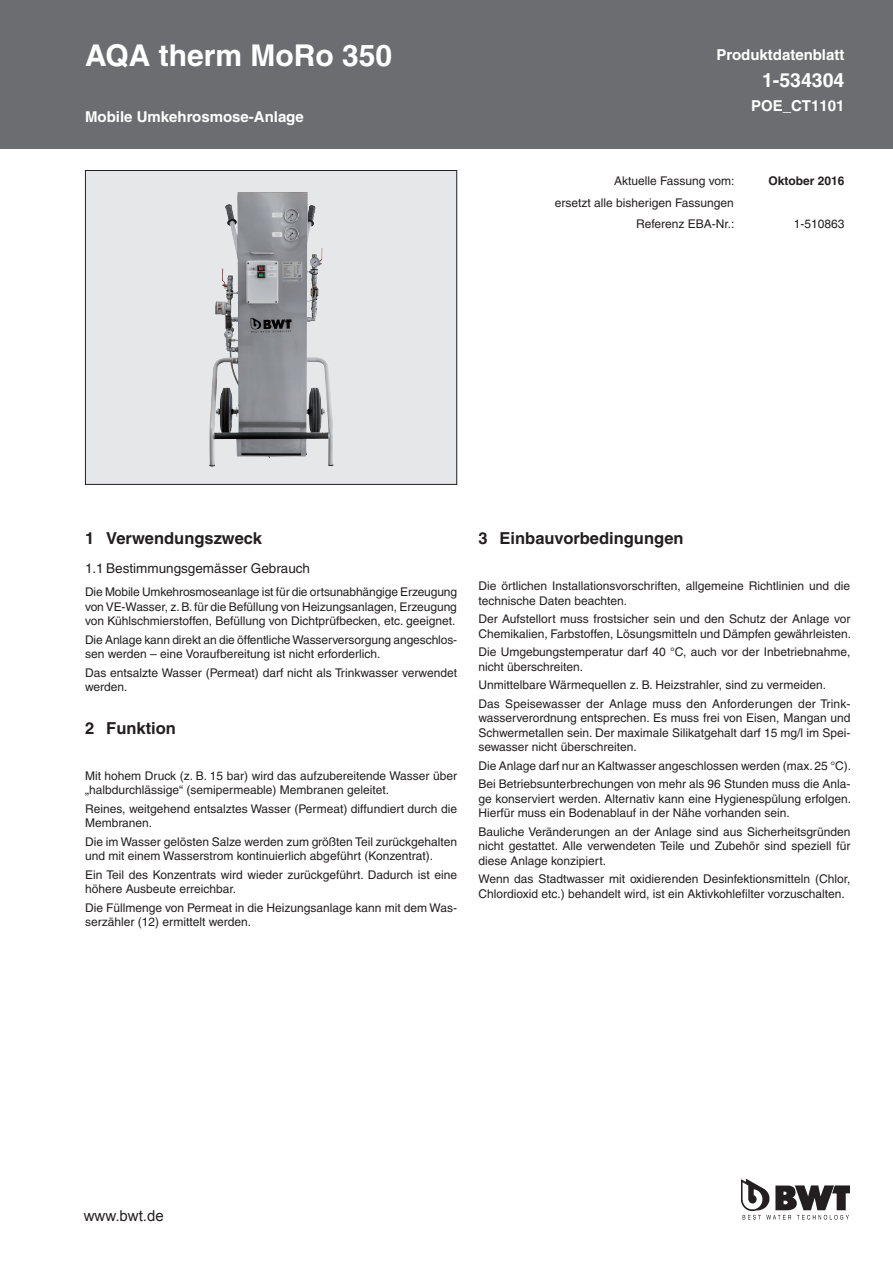
<style>
.page{position:relative;width:893px;height:1263px;background:#fff}
.page>*{position:absolute;margin:0;border:0;box-sizing:border-box;transform-origin:0 0}
.t1{font:700 30px "Helvetica";color:#fff}
.t2{font:700 19.5px "Helvetica";color:#fff}
.t3{font:700 16.5px "Helvetica";color:#231f20}
.t4{font:700 15px "Helvetica";color:#fff}
.t5{font:15px "Arial";color:#231f20}
.t6{font:13.5px "Helvetica";color:#231f20}
.t7{font:12px/14.4px "Helvetica";color:#231f20}
.t8{font:700 12px "Helvetica";color:#231f20}
</style>
<div class="page">
<img style="left:741px;top:1178px;width:109px;height:41px">
<div style="left:0;top:0;width:893px;height:149px;background:#6c6d70"></div>
<div style="left:85px;top:170px;width:372px;height:314px;background:#e6e7e9"></div>
<img style="left:209px;top:192px;width:125px;height:275px">
<div style="left:85px;top:170px;width:372px;height:315px;border:1px solid #231f20"></div>
<h1 class="t1" style="left:85px;top:37px;width:309px">AQA therm MoRo 350</h1>
<p class="t4" style="left:85px;top:108px;width:220px">Mobile Umkehrosmose-Anlage</p>
<p class="t4" style="left:717px;top:46px;width:129px">Produktdatenblatt</p>
<h2 class="t2" style="left:762px;top:68px;width:84px">1-534304</h2>
<p class="t4" style="left:751px;top:96px;width:95px">POE_CT1101</p>
<p class="t7" style="left:614px;top:174px;width:122px">Aktuelle Fassung vom:</p>
<p class="t8" style="left:768px;top:174px;width:78px">Oktober 2016</p>
<p class="t7" style="left:555px;top:192px;width:181px;line-height:21.3px;text-align:right">ersetzt alle bisherigen Fassungen<br>Referenz EBA-Nr.:</p>
<p class="t7" style="left:794px;top:217px;width:52px">1-510863</p>
<h3 class="t3" style="left:85px;top:528px;width:178px">1 Verwendungszweck</h3>
<p class="t6" style="left:85px;top:561px;width:227px">1.1 Bestimmungsgemässer Gebrauch</p>
<p class="t7" style="left:85px;top:585px;width:374px;text-align:justify">Die Mobile Umkehrosmoseanlage ist für die ortsunabhängige Erzeugung von VE-Wasser, z.B. für die Befüllung von Heizungsanlagen, Erzeugung von Kühlschmierstoffen, Befüllung von Dichtprüfbecken, etc. geeignet.</p>
<p class="t7" style="left:85px;top:632px;width:374px">Die Anlage kann direkt an die öffentliche Wasserversorgung angeschlos&shy;sen werden – eine Voraufbereitung ist nicht erforderlich.</p>
<p class="t7" style="left:85px;top:665px;width:374px">Das entsalzte Wasser (Permeat) darf nicht als Trinkwasser verwendet werden.</p>
<h3 class="t3" style="left:85px;top:718px;width:92px">2 Funktion</h3>
<p class="t7" style="left:85px;top:768px;width:374px">Mit hohem Druck (z. B. 15 bar) wird das aufzubereitende Wasser über „halbdurchlässige“ (semipermeable) Membranen geleitet.</p>
<p class="t7" style="left:85px;top:801px;width:374px">Reines, weitgehend entsalztes Wasser (Permeat) diffundiert durch die<br>Membranen.</p>
<p class="t7" style="left:85px;top:834px;width:374px">Die im Wasser gelösten Salze werden zum größten Teil zurückgehalten und mit einem Wasserstrom kontinuierlich abgeführt (Konzentrat).</p>
<p class="t7" style="left:85px;top:867px;width:374px">Ein Teil des Konzentrats wird wieder zurückgeführt. Dadurch ist eine höhere Ausbeute erreichbar.</p>
<p class="t7" style="left:85px;top:900px;width:374px">Die Füllmenge von Permeat in die Heizungsanlage kann mit dem Was&shy;serzähler (12) ermittelt werden.</p>
<h3 class="t3" style="left:478px;top:528px;width:207px">3 Einbauvorbedingungen</h3>
<p class="t7" style="left:478px;top:579px;width:373px">Die örtlichen Installationsvorschriften, allgemeine Richtlinien und die technische Daten beachten.</p>
<p class="t7" style="left:478px;top:612px;width:374px">Der Aufstellort muss frostsicher sein und den Schutz der Anlage vor<br>Chemikalien, Farbstoffen, Lösungsmitteln und Dämpfen gewährleisten.</p>
<p class="t7" style="left:478px;top:645px;width:374px">Die Umgebungstemperatur darf 40 °C, auch vor der Inbetriebnahme, nicht überschreiten.</p>
<p class="t7" style="left:478px;top:676px;width:374px;line-height:18.6px">Unmittelbare Wärmequellen z. B. Heizstrahler, sind zu vermeiden.<br>Das Speisewasser der Anlage muss den Anforderungen der Trink-</p>
<p class="t7" style="left:478px;top:711px;width:374px;text-align:justify">wasserverordnung entsprechen. Es muss frei von Eisen, Mangan und Schwermetallen sein. Der maximale Silikatgehalt darf 15 mg/l im Spei&shy;sewasser nicht überschreiten.</p>
<p class="t7" style="left:478px;top:756px;width:374px;line-height:18.6px">Die Anlage darf nur an Kaltwasser angeschlossen werden (max. 25 °C).<br>Bei Betriebsunterbrechungen von mehr als 96 Stunden muss die Anla-</p>
<p class="t7" style="left:478px;top:791px;width:374px">ge konserviert werden. Alternativ kann eine Hygienespülung erfolgen.<br>Hierfür muss ein Bodenablauf in der Nähe vorhanden sein.</p>
<p class="t7" style="left:478px;top:824px;width:374px;text-align:justify">Bauliche Veränderungen an der Anlage sind aus Sicherheitsgründen nicht gestattet. Alle verwendeten Teile und Zubehör sind speziell für diese Anlage konzipiert.</p>
<p class="t7" style="left:478px;top:872px;width:374px">Wenn das Stadtwasser mit oxidierenden Desinfektionsmitteln (Chlor,<br>Chlordioxid etc.) behandelt wird, ist ein Aktivkohlefilter vorzuschalten.</p>
<p class="t5" style="left:84px;top:1205px;width:82px">www.bwt.de</p>
</div>
